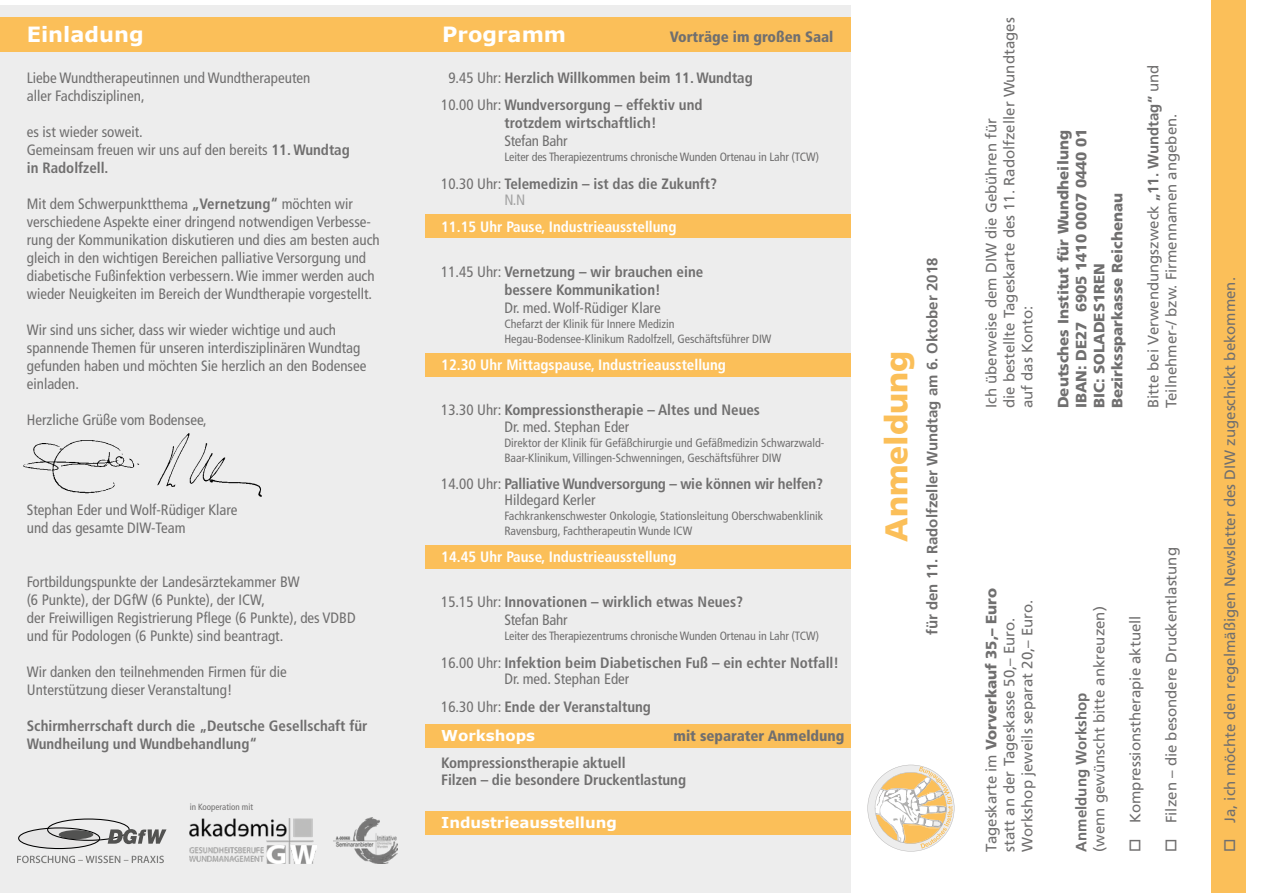
<style>
.page{position:relative;width:1263px;height:893px;background:#fff}
.page>*{position:absolute;margin:0;border:0;box-sizing:border-box;transform-origin:0 0}
.t1{font:900 31.5px "Frutiger";color:#fbbf59}
.t2{font:700 21px "Verdana";color:#fff}
.t3{font:condensed 15px/18px "Frutiger";color:#706f6f}
.t4{font:700 condensed 15px/16.5px "Frutiger";color:#706f6f}
.t5{font:15px/18px "Frutiger";color:#706f6f}
.t6{font:700 condensed 15px "Frutiger";color:#fff}
.t7{font:900 15px/18px "Frutiger";color:#706f6f}
.t8{font:700 15px "Frutiger";color:#706f6f}
.t9{font:900 condensed 15px "Frutiger";color:#706f6f}
.t10{font:700 15px "Verdana";color:#fff}
.t11{font:condensed 15px "Frutiger";letter-spacing:-.02em;color:#706f6f}
.t12{font:condensed 12px/15px "Frutiger";color:#706f6f}
.t13{font:condensed 9px "Frutiger";color:#706f6f}
.s1{font-weight:700}
.s2{font-weight:400}
.s3{font-weight:400;color:#a2a2a2}
.s4{font-weight:900}
</style>
<div class="page">
<div style="left:0;top:5px;width:850px;height:888px;background:#ededed"></div>
<div style="left:425px;top:353px;width:425px;height:23px;background:#fbbf59"></div>
<div style="left:425px;top:545px;width:425px;height:24px;background:#fbbf59"></div>
<div style="left:425px;top:724px;width:425px;height:23px;background:#fbbf59"></div>
<div style="left:425px;top:811px;width:425px;height:24px;background:#fbbf59"></div>
<div style="left:425px;top:215px;width:425px;height:23px;background:#fbbf59"></div>
<div style="left:0;top:17px;width:850px;height:34px;background:#fbbf59"></div>
<svg style="left:867px;top:765px;width:87px;height:86px"></svg>
<div style="left:1212px;top:0;width:34px;height:893px;background:#fbbf59"></div>
<img style="left:190px;top:818px;width:126px;height:45px">
<img style="left:333px;top:817px;width:65px;height:47px">
<div style="left:19px;top:828px;width:81px;height:20px;background:#e6e5e5;border-radius:50%"></div>
<div style="left:18px;top:827px;width:82px;height:22px;border:1px solid #000;border-radius:50%"></div>
<div style="left:59px;top:830px;width:34px;height:9px;background:#525251;border-radius:50%"></div>
<div style="left:47px;top:818px;width:83px;height:23px;border:1px solid #000;border-radius:50%"></div>
<svg style="left:108px;top:829px;width:58px;height:15px"></svg>
<svg style="left:17px;top:856px;width:147px;height:7px"></svg>
<img style="left:23px;top:440px;width:117px;height:54px">
<img style="left:157px;top:433px;width:105px;height:64px">
<h2 class="t2" style="left:27px;top:20px;width:118px">Einladung</h2>
<p class="t3" style="left:27px;top:68px;width:285px">Liebe Wundtherapeutinnen und Wundtherapeuten aller Fachdisziplinen,</p>
<p class="t3" style="left:27px;top:122px;width:325px">es ist wieder soweit.<br>Gemeinsam freuen wir uns auf den bereits <span class="s1">11. Wundtag in Radolfzell.</span></p>
<p class="t3" style="left:27px;top:194px;width:354px">Mit dem Schwerpunktthema <span class="s1">„Vernetzung“</span> möchten wir verschiedene Aspekte einer dringend notwendigen Verbesse&shy;rung der Kommunikation diskutieren und dies am besten auch gleich in den wichtigen Bereichen palliative Versorgung und diabetische Fußinfektion verbessern. Wie immer werden auch wieder Neuigkeiten im Bereich der Wundtherapie vorgestellt.</p>
<p class="t3" style="left:27px;top:320px;width:341px">Wir sind uns sicher, dass wir wieder wichtige und auch spannende Themen für unseren interdisziplinären Wundtag gefunden haben und möchten Sie herzlich an den Bodensee einladen.</p>
<p class="t3" style="left:27px;top:410px;width:181px">Herzliche Grüße vom Bodensee,</p>
<p class="t3" style="left:27px;top:500px;width:212px">Stephan Eder und Wolf-Rüdiger Klare und das gesamte DIW-Team</p>
<p class="t3" style="left:27px;top:572px;width:330px">Fortbildungspunkte der Landesärztekammer BW<br>(6 Punkte), der DGfW (6 Punkte), der ICW,<br>der Freiwilligen Registrierung Pflege (6 Punkte), des VDBD und für Podologen (6 Punkte) sind beantragt.</p>
<p class="t3" style="left:27px;top:662px;width:261px">Wir danken den teilnehmenden Firmen für die<br>Unterstützung dieser Veranstaltung!</p>
<p class="t4" style="left:27px;top:716px;width:342px;line-height:18px">Schirmherrschaft durch die „Deutsche Gesellschaft für<br>Wundheilung und Wundbehandlung“</p>
<p class="t13" style="left:190px;top:801px;width:65px">in Kooperation mit</p>
<h2 class="t2" style="left:442px;top:20px;width:125px">Programm</h2>
<p class="t9" style="left:670px;top:28px;width:165px">Vorträge im großen Saal</p>
<p class="t4" style="left:441px;top:64px;width:313px;line-height:27.3px;text-indent:7px"><span class="s2">9.45 Uhr:</span> Herzlich Willkommen beim 11. Wundtag<br><span class="s2">10.00 Uhr:</span> Wundversorgung – effektiv und</p>
<p class="t4" style="left:504px;top:115px;width:154px">trotzdem wirtschaftlich!</p>
<p class="t11" style="left:504px;top:133px;width:65px">Stefan Bahr</p>
<p class="t12" style="left:504px;top:150px;width:316px">Leiter des Therapiezentrums chronische Wunden Ortenau in Lahr (TCW)</p>
<p class="t4" style="left:504px;top:175px;width:214px;text-indent:-63px"><span class="s2">10.30 Uhr:</span> Telemedizin – ist das die Zukunft?<br><span class="s3">N.N</span></p>
<p class="t6" style="left:441px;top:218px;width:237px">11.15 Uhr Pause, Industrieausstellung</p>
<p class="t4" style="left:504px;top:263px;width:200px;line-height:18px;text-indent:-63px"><span class="s2">11.45 Uhr:</span> Vernetzung – wir brauchen eine bessere Kommunikation!</p>
<p class="t3" style="left:504px;top:299px;width:158px">Dr. med. Wolf-Rüdiger Klare</p>
<p class="t12" style="left:504px;top:317px;width:269px">Chefarzt der Klinik für Innere Medizin<br>Hegau-Bodensee-Klinikum Radolfzell, Geschäftsführer DIW</p>
<p class="t6" style="left:441px;top:356px;width:286px">12.30 Uhr Mittagspause, Industrieausstellung</p>
<p class="t4" style="left:504px;top:402px;width:257px;text-indent:-63px"><span class="s2">13.30 Uhr:</span> Kompressionstherapie – Altes und Neues<br><span class="s2">Dr. med. Stephan Eder</span></p>
<p class="t12" style="left:504px;top:435px;width:321px">Direktor der Klinik für Gefäßchirurgie und Gefäßmedizin Schwarzwald-<br>Baar-Klinikum, Villingen-Schwenningen, Geschäftsführer DIW</p>
<p class="t4" style="left:504px;top:475px;width:320px;text-indent:-63px"><span class="s2">14.00 Uhr:</span> Palliative Wundversorgung – wie können wir helfen?<br><span class="s2">Hildegard Kerler</span></p>
<p class="t12" style="left:504px;top:509px;width:320px">Fachkrankenschwester Onkologie, Stationsleitung Oberschwabenklinik<br>Ravensburg, Fachtherapeutin Wunde ICW</p>
<p class="t6" style="left:441px;top:548px;width:237px">14.45 Uhr Pause, Industrieausstellung</p>
<p class="t4" style="left:504px;top:593px;width:240px;line-height:18px;text-indent:-63px"><span class="s2">15.15 Uhr:</span> Innovationen – wirklich etwas Neues?<br><span class="s2">Stefan Bahr</span></p>
<p class="t12" style="left:504px;top:629px;width:316px">Leiter des Therapiezentrums chronische Wunden Ortenau in Lahr (TCW)</p>
<p class="t4" style="left:504px;top:654px;width:336px;text-indent:-63px"><span class="s2">16.00 Uhr:</span> Infektion beim Diabetischen Fuß – ein echter Notfall!<br><span class="s2">Dr. med. Stephan Eder</span></p>
<p class="t4" style="left:441px;top:698px;width:211px"><span class="s2">16.30 Uhr:</span> Ende der Veranstaltung</p>
<p class="t10" style="left:441px;top:725px;width:96px">Workshops</p>
<p class="t9" style="left:674px;top:727px;width:172px">mit separater Anmeldung</p>
<p class="t4" style="left:441px;top:755px;width:246px">Kompressionstherapie aktuell<br>Filzen – die besondere Druckentlastung</p>
<p class="t10" style="left:441px;top:812px;width:177px">Industrieausstellung</p>
<h1 class="t1" style="left:877px;top:542px;width:192px;rotate:-90deg">Anmeldung</h1>
<p class="t8" style="left:923px;top:635px;width:379px;rotate:-90deg">für den 11. Radolfzeller Wundtag am 6. Oktober 2018</p>
<p class="t5" style="left:982px;top:408px;width:392px;rotate:-90deg">Ich überweise dem DIW die Gebühren für<br>die bestellte Tageskarte des 11. Radolfzeller Wundtages auf das Konto:</p>
<p class="t7" style="left:1054px;top:408px;width:281px;rotate:-90deg">Deutsches Institut für Wundheilung<br>IBAN: DE27 6905 1410 0007 0440 01<br>BIC: SOLADES1REN<br>Bezirkssparkasse Reichenau</p>
<p class="t5" style="left:1144px;top:408px;width:345px;rotate:-90deg">Bitte bei Verwendungszweck <span class="s1">„11. Wundtag“</span> und<br>Teilnehmer-/ bzw. Firmennamen angeben.</p>
<p class="t5" style="left:982px;top:851px;width:265px;rotate:-90deg">Tageskarte im <span class="s4">Vorverkauf 35,– Euro </span>statt an der Tageskasse 50,– Euro.<br>Workshop jeweils separat 20,– Euro.</p>
<p class="t5" style="left:1090px;top:851px;width:247px;rotate:-90deg">(wenn gewünscht bitte ankreuzen)</p>
<p class="t5" style="left:1126px;top:851px;width:237px;rotate:-90deg">□ Kompressionstherapie aktuell</p>
<p class="t8" style="left:1072px;top:851px;width:160px;rotate:-90deg">Anmeldung Workshop</p>
<p class="t5" style="left:1162px;top:851px;width:306px;rotate:-90deg">□ Filzen – die besondere Druckentlastung</p>
<p class="t5" style="left:1221px;top:851px;width:576px;rotate:-90deg">□ Ja, ich möchte den regelmäßigen Newsletter des DIW zugeschickt bekommen.</p>
</div>
